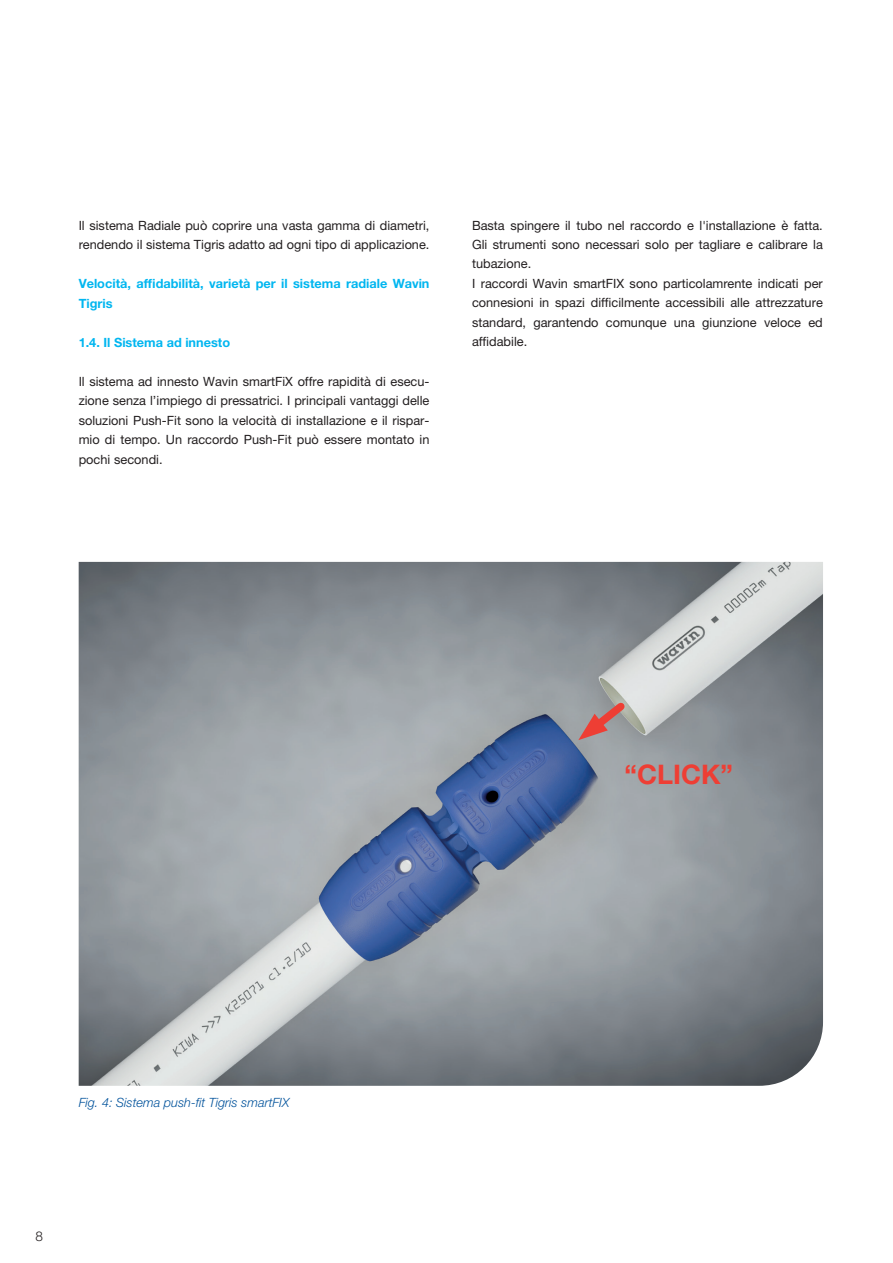
<style>
.page{position:relative;width:893px;height:1263px;background:#fff}
.page>*{position:absolute;margin:0;border:0;box-sizing:border-box;transform-origin:0 0}
.t1{font:700 27px "Helvetica Neue";color:#ee3e34}
.t2{font:300 13.5px "Helvetica Neue";color:#231f20}
.t3{font:12.75px/19.5px "Helvetica Neue";color:#231f20}
.t4{font:700 12.75px/19.5px "Helvetica Neue";color:#00b6f0}
.t5{font:italic 300 12.75px "Helvetica Neue LT Pro";color:#01529b}
</style>
<div class="page">
<img style="left:79px;top:562px;width:744px;height:524px">
<svg style="left:578px;top:696px;width:53px;height:44px"></svg>
<p class="t3" style="left:79px;top:215px;width:352px">Il sistema Radiale può coprire una vasta gamma di diametri, rendendo il sistema Tigris adatto ad ogni tipo di applicazione.</p>
<p class="t4" style="left:79px;top:273px;width:352px">Velocità, affidabilità, varietà per il sistema radiale Wavin<br>Tigris</p>
<p class="t4" style="left:79px;top:332px;width:153px">1.4. Il Sistema ad innesto</p>
<p class="t3" style="left:79px;top:371px;width:352px;text-align:justify">Il sistema ad innesto Wavin smartFiX offre rapidità di esecu&shy;zione senza l’impiego di pressatrici. I principali vantaggi delle soluzioni Push-Fit sono la velocità di installazione e il rispar&shy;mio di tempo. Un raccordo Push-Fit può essere montato in pochi secondi.</p>
<p class="t3" style="left:472px;top:215px;width:352px">Basta spingere il tubo nel raccordo e l'installazione è fatta.<br>Gli strumenti sono necessari solo per tagliare e calibrare la tubazione.<br>I raccordi Wavin smartFIX sono particolamrente indicati per connesioni in spazi difficilmente accessibili alle attrezzature standard, garantendo comunque una giunzione veloce ed affidabile.</p>
<h1 class="t1" style="left:625px;top:757px;width:110px">“CLICK”</h1>
<p class="t5" style="left:79px;top:1095px;width:212px">Fig. 4: Sistema push-fit Tigris smartFIX</p>
<p class="t2" style="left:36px;top:1227px;width:9px">8</p>
</div>
